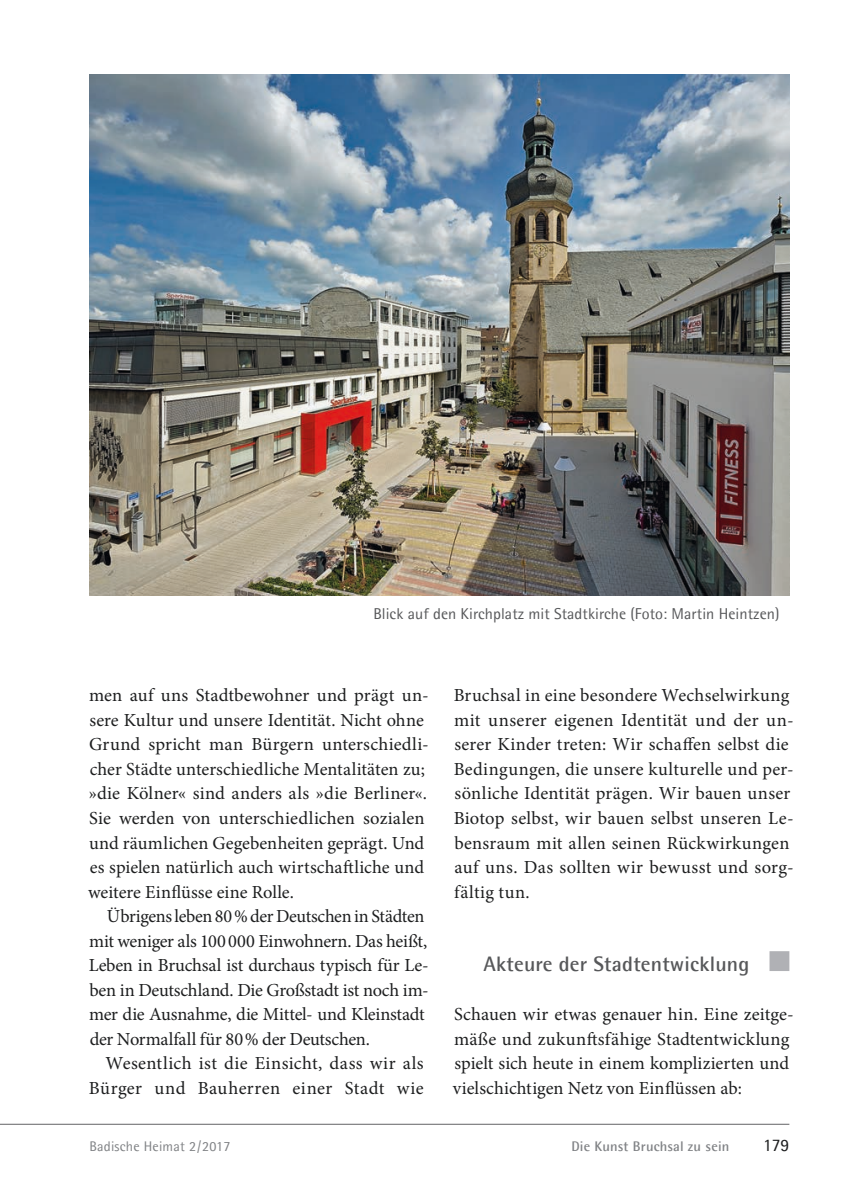
<style>
.page{position:relative;width:844px;height:1191px;background:#fff}
.page>*{position:absolute;margin:0;border:0;box-sizing:border-box;transform-origin:0 0}
.t1{font:700 21px "Agfa Rotis Semisans";letter-spacing:.01em;color:#57585a}
.t2{font:18.38px/24.5px "Minion Pro";letter-spacing:.005em;color:#1d1e1f}
.t3{font:18.38px "Minion Pro";letter-spacing:-.015em;color:#1d1e1f}
.t4{font:18.38px "Minion Pro";letter-spacing:-.02em;color:#1d1e1f}
.t5{font:18.38px "Minion Pro";letter-spacing:.025em;color:#1d1e1f}
.t6{font:17.5px "Agfa Rotis Semisans";color:#1d1e1f}
.t7{font:15.75px "Agfa Rotis Semisans";letter-spacing:.005em;color:#57585a}
.t8{font:700 14px "Agfa Rotis Semisans";letter-spacing:.015em;color:#808285}
.t9{font:14px "Agfa Rotis Semisans";letter-spacing:.015em;color:#808285}
</style>
<div class="page">
<hr style="left:0;top:1124px;width:789px;height:1px;background:#636366">
<div style="left:769px;top:951px;width:20px;height:20px;background:#b0b1b5"></div>
<img style="left:89px;top:74px;width:700px;height:521px">
<p class="t7" style="left:373px;top:604px;width:407px">Blick auf den Kirchplatz mit Stadtkirche (Foto: Martin Heintzen)</p>
<p class="t2" style="left:89px;top:685px;width:341px">men auf uns Stadtbewohner und prägt un-</p>
<p class="t2" style="left:90px;top:709px;width:335px">sere Kultur und unsere Identität. Nicht ohne</p>
<p class="t2" style="left:89px;top:734px;width:341px">Grund spricht man Bürgern unterschiedli-</p>
<p class="t2" style="left:90px;top:758px;width:337px">cher Städte unterschiedliche Mentalitäten zu;</p>
<p class="t2" style="left:89px;top:783px;width:340px">»die Kölner« sind anders als »die Berliner«.</p>
<p class="t2" style="left:89px;top:807px;width:337px">Sie werden von unterschiedlichen sozialen</p>
<p class="t2" style="left:89px;top:832px;width:336px">und räumlichen Gegebenheiten geprägt. Und</p>
<p class="t2" style="left:90px;top:856px;width:336px">es spielen natürlich auch wirtschaftliche und</p>
<p class="t2" style="left:88px;top:881px;width:207px">weitere Einflüsse eine Rolle.</p>
<p class="t4" style="left:107px;top:908px;width:319px">Übrigens leben 80 % der Deutschen in Städten</p>
<p class="t4" style="left:89px;top:933px;width:339px">mit weniger als 100 000 Einwohnern. Das heißt,</p>
<p class="t2" style="left:89px;top:954px;width:341px">Leben in Bruchsal ist durchaus typisch für Le-</p>
<p class="t3" style="left:89px;top:982px;width:341px">ben in Deutschland. Die Großstadt ist noch im-</p>
<p class="t3" style="left:89px;top:1006px;width:337px">mer die Ausnahme, die Mittel- und Kleinstadt</p>
<p class="t3" style="left:90px;top:1031px;width:281px">der Normalfall für 80 % der Deutschen.</p>
<p class="t2" style="left:105px;top:1052px;width:319px">Wesentlich ist die Einsicht, dass wir als</p>
<p class="t5" style="left:89px;top:1080px;width:336px">Bürger und Bauherren einer Stadt wie</p>
<p class="t2" style="left:453px;top:685px;width:341px">Bruchsal in eine besondere Wechselwirkung mit unserer eigenen Identität und der un&shy;serer Kinder treten: Wir schaffen selbst die Bedingungen, die unsere kulturelle und per&shy;sönliche Identität prägen. Wir bauen unser Biotop selbst, wir bauen selbst unseren Le&shy;bensraum mit allen seinen Rückwirkungen auf uns. Das sollten wir bewusst und sorg&shy;fältig tun.</p>
<p class="t1" style="left:483px;top:951px;width:267px">Akteure der Stadtentwicklung</p>
<p class="t2" style="left:453px;top:1003px;width:342px">Schauen wir etwas genauer hin. Eine zeitge&shy;mäße und zukunftsfähige Stadtentwicklung spielt sich heute in einem komplizierten und vielschichtigen Netz von Einflüssen ab:</p>
<p class="t9" style="left:89px;top:1137px;width:142px">Badische Heimat 2 / 2017</p>
<p class="t8" style="left:571px;top:1137px;width:159px">Die Kunst Bruchsal zu sein</p>
<p class="t6" style="left:762px;top:1134px;width:28px">179</p>
</div>
